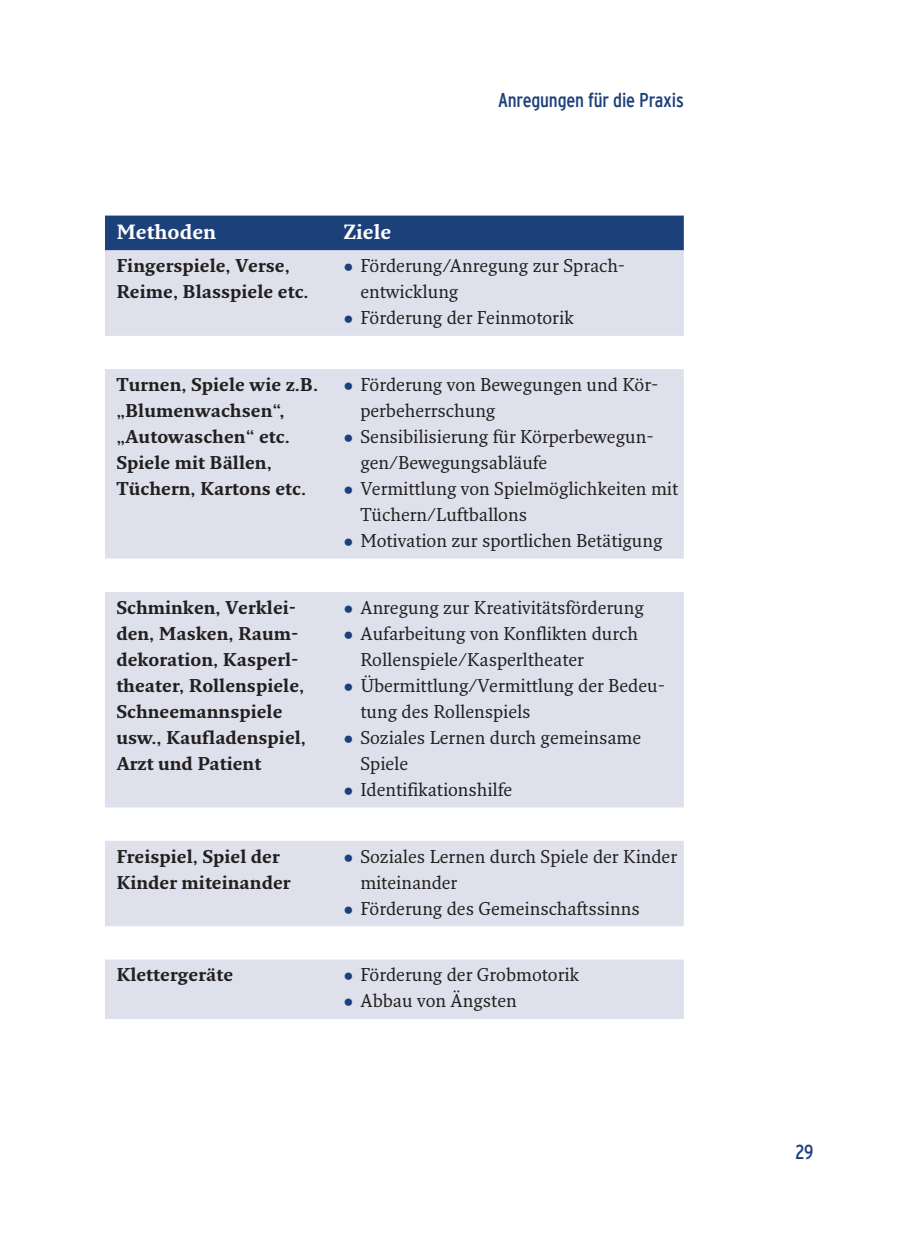
<style>
.page{position:relative;width:908px;height:1248px;background:#fff}
.page>*{position:absolute;margin:0;border:0;box-sizing:border-box;transform-origin:0 0}
.t1{font:condensed 20px "Interstate";letter-spacing:-.01em;color:#1c407a}
.t2{font:700 20px "Fresco Std";color:#fff}
.t3{font:18px/26px "Fresco Std";color:#231f20}
.t4{font:700 18px/26px "Fresco Std";color:#231f20}
.s1{color:#1c407a}
</style>
<div class="page">
<div style="left:105px;top:215px;width:578px;height:35px;background:#1c407a"></div>
<svg style="left:105px;top:250px;width:578px;height:768px;fill:#dee0eb"></svg>
<p class="t1" style="left:498px;top:89px;width:187px">Anregungen für die Praxis</p>
<p class="t2" style="left:116px;top:219px;width:101px">Methoden</p>
<p class="t2" style="left:343px;top:219px;width:50px">Ziele</p>
<p class="t4" style="left:116px;top:252px;width:194px">Fingerspiele, Verse,<br>Reime, Blasspiele etc.</p>
<p class="t3" style="left:360px;top:252px;width:264px;text-indent:-17px"><span class="s1">•</span> Förderung/Anregung zur Sprach&shy;entwicklung</p>
<p class="t3" style="left:343px;top:304px;width:232px"><span class="s1">•</span> Förderung der Feinmotorik</p>
<p class="t4" style="left:116px;top:371px;width:203px">Turnen, Spiele wie z.B. „Blumenwachsen“, „Autowaschen“ etc.<br>Spiele mit Bällen,<br>Tüchern, Kartons etc.</p>
<p class="t3" style="left:360px;top:371px;width:299px;text-indent:-17px"><span class="s1">•</span> Förderung von Bewegungen und Kör&shy;perbeherrschung</p>
<p class="t3" style="left:360px;top:423px;width:295px;text-indent:-17px"><span class="s1">•</span> Sensibilisierung für Körperbewegun&shy;gen/Bewegungsabläufe</p>
<p class="t3" style="left:360px;top:475px;width:319px;text-indent:-17px"><span class="s1">•</span> Vermittlung von Spielmöglichkeiten mit<br>Tüchern/Luftballons</p>
<p class="t3" style="left:343px;top:527px;width:320px"><span class="s1">•</span> Motivation zur sportlichen Betätigung</p>
<p class="t4" style="left:116px;top:594px;width:191px">Schminken, Verklei&shy;den, Masken, Raum&shy;dekoration, Kasperl&shy;theater, Rollenspiele,<br>Schneemannspiele usw., Kaufladenspiel,<br>Arzt und Patient</p>
<p class="t3" style="left:343px;top:594px;width:302px"><span class="s1">•</span> Anregung zur Kreativitätsförderung</p>
<p class="t3" style="left:360px;top:620px;width:279px;text-indent:-17px"><span class="s1">•</span> Aufarbeitung von Konflikten durch<br>Rollenspiele/Kasperltheater</p>
<p class="t3" style="left:360px;top:672px;width:306px;text-indent:-17px"><span class="s1">•</span> Übermittlung/Vermittlung der Bedeu&shy;tung des Rollenspiels</p>
<p class="t3" style="left:360px;top:724px;width:282px;text-indent:-17px"><span class="s1">•</span> Soziales Lernen durch gemeinsame<br>Spiele</p>
<p class="t3" style="left:343px;top:776px;width:170px"><span class="s1">•</span> Identifikationshilfe</p>
<p class="t4" style="left:116px;top:842px;width:176px">Freispiel, Spiel der<br>Kinder miteinander</p>
<p class="t3" style="left:360px;top:842px;width:318px;text-indent:-17px"><span class="s1">•</span> Soziales Lernen durch Spiele der Kinder miteinander</p>
<p class="t3" style="left:343px;top:894px;width:298px"><span class="s1">•</span> Förderung des Gemeinschaftssinns</p>
<p class="t4" style="left:116px;top:961px;width:118px">Klettergeräte</p>
<p class="t3" style="left:343px;top:961px;width:237px"><span class="s1">•</span> Förderung der Grobmotorik</p>
<p class="t3" style="left:343px;top:987px;width:175px"><span class="s1">•</span> Abbau von Ängsten</p>
<p class="t1" style="left:794px;top:1140px;width:20px">29</p>
</div>
